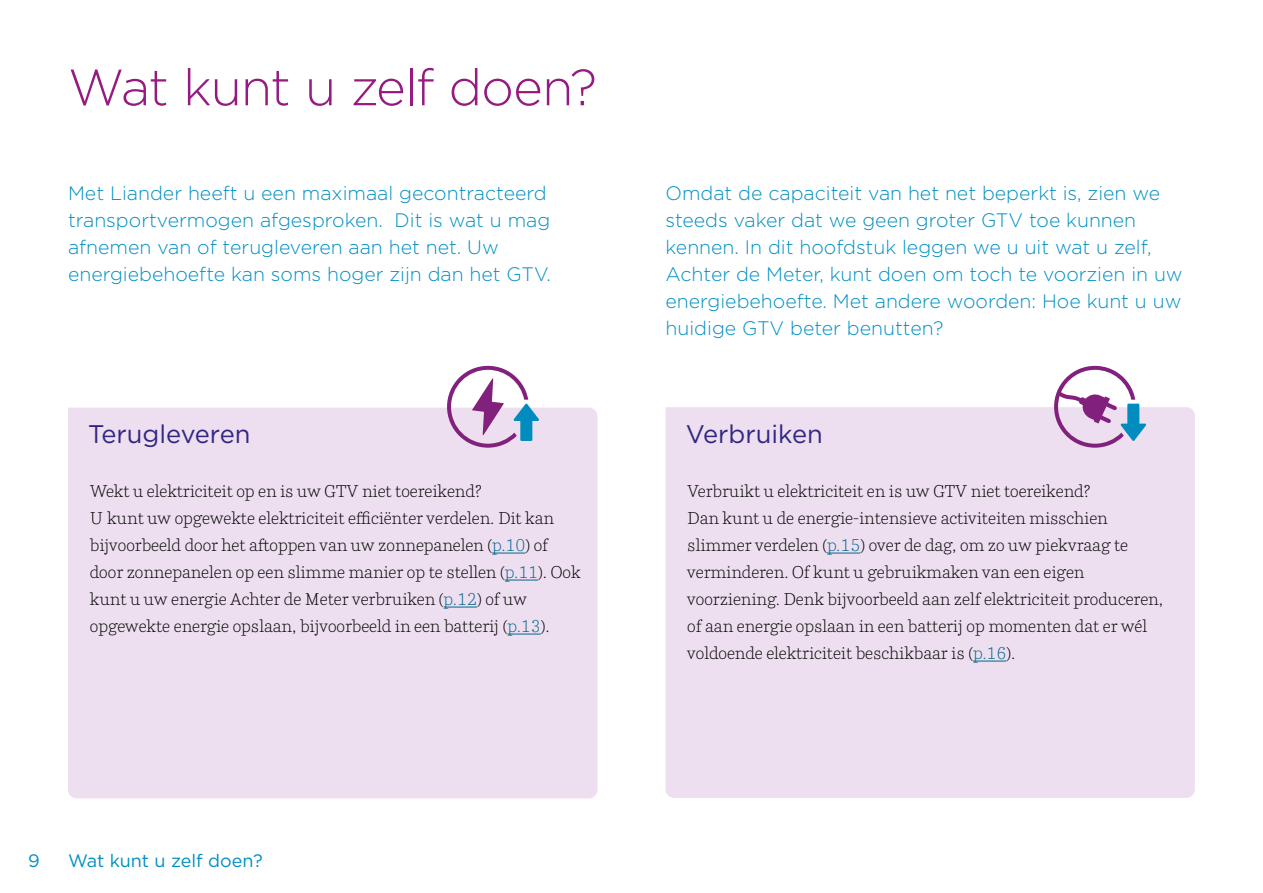
<style>
.page{position:relative;width:1263px;height:893px;background:#fff}
.page>*{position:absolute;margin:0;border:0;box-sizing:border-box;transform-origin:0 0}
.Titel{font:300 51px "Gotham";letter-spacing:-.02em;color:#951b81}
.Tussenkop-H4{font:25.5px "Gotham";color:#312783}
.Inleiding{font:300 19.5px/27px "Gotham";color:#008fc2}
.aanduiding_onderdeel{font:18px "Gotham";color:#008fc2}
.Bodytekst{font:300 16.5px/27px "Parry Pro";color:#000}
.s1{color:#03668c}
</style>
<div class="page">
<div style="left:68px;top:408px;width:529px;height:390px;background:#eddfef"></div>
<div style="left:665px;top:407px;width:530px;height:391px;background:#eddfef"></div>
<hr style="left:492px;top:553px;width:33px;height:1px;background:#03668c">
<hr style="left:505px;top:580px;width:33px;height:1px;background:#03668c">
<hr style="left:444px;top:607px;width:33px;height:1px;background:#03668c">
<hr style="left:507px;top:634px;width:34px;height:1px;background:#03668c">
<hr style="left:827px;top:553px;width:33px;height:1px;background:#03668c">
<hr style="left:973px;top:661px;width:33px;height:1px;background:#03668c">
<svg style="left:1054px;top:366px;width:92px;height:82px"></svg>
<svg style="left:447px;top:366px;width:92px;height:82px"></svg>
<p class="Titel" style="left:68px;top:59px;width:530px">Wat kunt u zelf doen?</p>
<p class="Inleiding" style="left:68px;top:179px;width:484px">Met Liander heeft u een maximaal gecontracteerd transportvermogen afgesproken. Dit is wat u mag afnemen van of terugleveren aan het net. Uw energiebehoefte kan soms hoger zijn dan het GTV.</p>
<p class="Inleiding" style="left:665px;top:179px;width:519px">Omdat de capaciteit van het net beperkt is, zien we steeds vaker dat we geen groter GTV toe kunnen kennen. In dit hoofdstuk leggen we u uit wat u zelf, Achter de Meter, kunt doen om toch te voorzien in uw energiebehoefte. Met andere woorden: Hoe kunt u uw huidige GTV beter benutten?</p>
<p class="Tussenkop-H4" style="left:88px;top:417px;width:164px">Terugleveren</p>
<p class="Tussenkop-H4" style="left:686px;top:417px;width:139px">Verbruiken</p>
<p class="Bodytekst" style="left:90px;top:477px;width:393px">Wekt u elektriciteit op en is uw GTV niet toereikend?</p>
<p class="Bodytekst" style="left:90px;top:504px;width:492px">U kunt uw opgewekte elektriciteit efficiënter verdelen. Dit kan bijvoorbeeld door het aftoppen van uw zonnepanelen (<span class="s1">p.10</span>) of door zonnepanelen op een slimme manier op te stellen (<span class="s1">p.11</span>). Ook kunt u uw energie Achter de Meter verbruiken (<span class="s1">p.12</span>) of uw opgewekte energie opslaan, bijvoorbeeld in een batterij (<span class="s1">p.13</span>).</p>
<p class="Bodytekst" style="left:687px;top:477px;width:405px">Verbruikt u elektriciteit en is uw GTV niet toereikend?</p>
<p class="Bodytekst" style="left:687px;top:504px;width:477px">Dan kunt u de energie-intensieve activiteiten misschien slimmer verdelen (<span class="s1">p.15</span>) over de dag, om zo uw piekvraag te verminderen. Of kunt u gebruikmaken van een eigen voorziening. Denk bijvoorbeeld aan zelf elektriciteit produceren, of aan energie opslaan in een batterij op momenten dat er wél voldoende elektriciteit beschikbaar is (<span class="s1">p.16</span>).</p>
<p class="aanduiding_onderdeel" style="left:28px;top:849px;width:13px">9</p>
<p class="aanduiding_onderdeel" style="left:68px;top:849px;width:196px">Wat kunt u zelf doen?</p>
</div>
